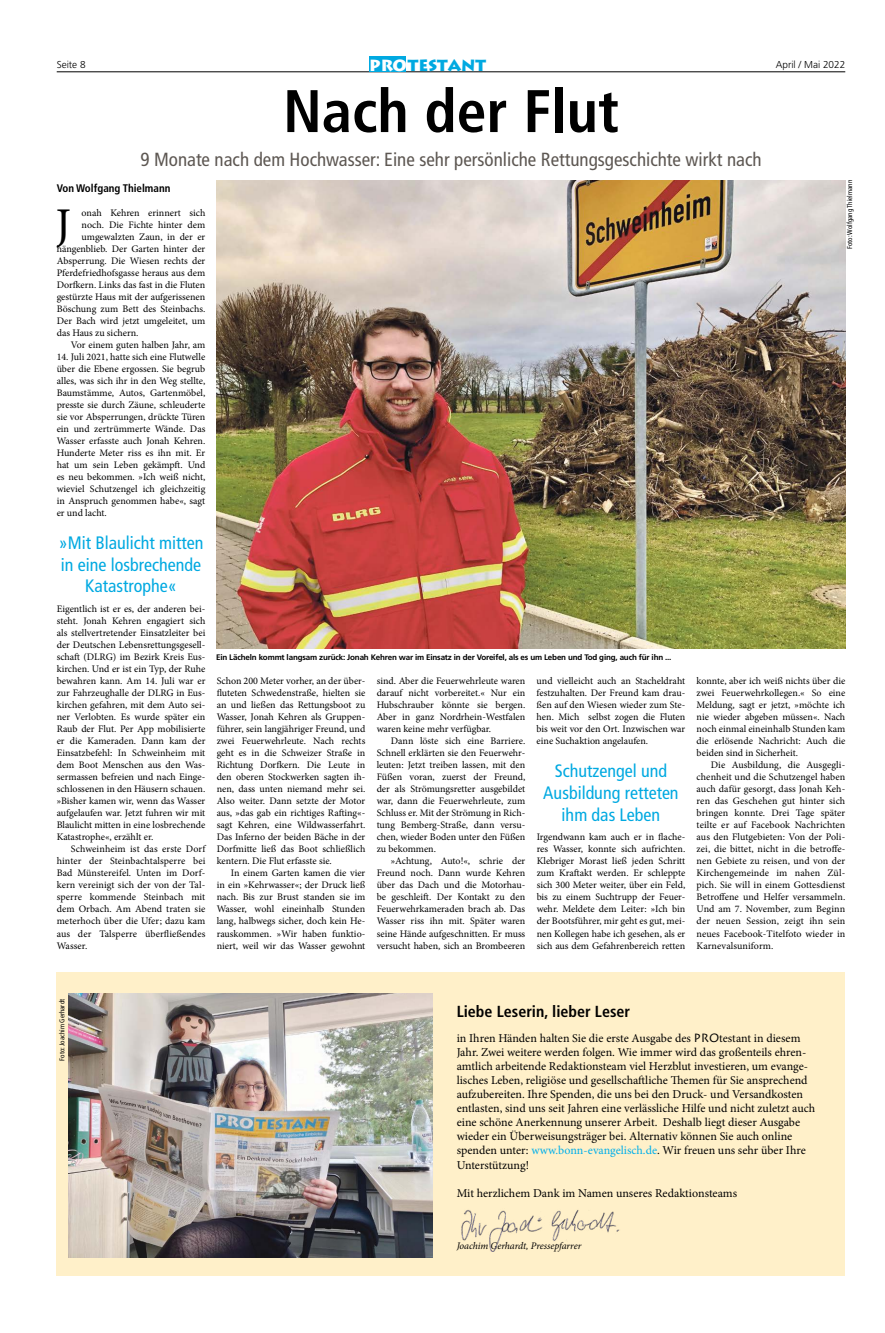
<style>
.page{position:relative;width:885px;height:1333px;background:#fff}
.page>*{position:absolute;margin:0;border:0;box-sizing:border-box;transform-origin:0 0}
.t1{font:700 condensed 60px "Frutiger LT Std";color:#000}
.t2{font:46.9px "Minion Pro";color:#000}
.t3{font:condensed 19px "Frutiger LT Std";color:#5d5752}
.t4{font:condensed 18px/21.6px "Frutiger LT Std";color:#00a9e1;text-align:center}
.t5{font:700 condensed 16px "Frutiger LT Std";color:#000}
.t6{font:900 16px "Lithos Pro";color:#00a9e1}
.t7{font:12px/14px "Minion Pro";color:#000}
.t8{font:700 condensed 11px "Frutiger LT Std";color:#000}
.t9{font:10px/12px "Minion Pro";color:#000;text-align:justify}
.t10{font:italic 10px "Minion Pro";letter-spacing:-.01em;color:#000}
.t11{font:300 10px "Frutiger LT Std";color:#000}
.t12{font:700 8px "Frutiger LT Std";letter-spacing:-.02em;color:#000}
.t13{font:condensed 7px "Frutiger LT Std";color:#000}
.s1{color:#fff}
.s2{font-family:"Lithos Pro"}
.s3{color:#00afea}
</style>
<div class="page">
<hr style="left:57px;top:72px;width:788px;height:1px;background:#000">
<div style="left:369px;top:57px;width:36px;height:15px;background:#00a9e1"></div>
<img style="left:217px;top:180px;width:628px;height:468px">
<div style="left:56px;top:972px;width:789px;height:303px;background:#fff0c9"></div>
<img style="left:69px;top:993px;width:363px;height:264px">
<img style="left:461px;top:1210px;width:159px;height:41px">
<p class="t11" style="left:57px;top:58px;width:30px">Seite 8</p>
<h3 class="t6" style="left:369px;top:55px;width:118px"><span class="s1">PRO</span>TESTANT</h3>
<p class="t11" style="left:775px;top:58px;width:71px">April / Mai 2022</p>
<h1 class="t1" style="left:283px;top:76px;width:337px">Nach der Flut</h1>
<h3 class="t3" style="left:140px;top:148px;width:622px">9 Monate nach dem Hochwasser: Eine sehr persönliche Rettungsgeschichte wirkt nach</h3>
<p class="t8" style="left:57px;top:182px;width:115px">Von Wolfgang Thielmann</p>
<h2 class="t2" style="left:55px;top:194px;width:17px">J</h2>
<p class="t9" style="left:82px;top:207px;width:125px">onah Kehren erinnert sich</p>
<p class="t9" style="left:82px;top:219px;width:125px">noch. Die Fichte hinter dem</p>
<p class="t9" style="left:82px;top:231px;width:125px">umgewalzten Zaun, in der er</p>
<p class="t9" style="left:57px;top:243px;width:150px">hängenblieb. Der Garten hinter der</p>
<p class="t9" style="left:57px;top:255px;width:150px">Absperrung. Die Wiesen rechts der</p>
<p class="t9" style="left:57px;top:267px;width:150px">Pferdefriedhofsgasse heraus aus dem</p>
<p class="t9" style="left:57px;top:279px;width:150px">Dorfkern. Links das fast in die Fluten</p>
<p class="t9" style="left:57px;top:291px;width:150px">gestürzte Haus mit der aufgerissenen</p>
<p class="t9" style="left:57px;top:303px;width:150px">Böschung zum Bett des Steinbachs.</p>
<p class="t9" style="left:57px;top:315px;width:150px">Der Bach wird jetzt umgeleitet, um</p>
<p class="t9" style="left:57px;top:327px;width:83px">das Haus zu sichern.</p>
<p class="t9" style="left:71px;top:339px;width:136px">Vor einem guten halben Jahr, am</p>
<p class="t9" style="left:57px;top:351px;width:150px">14. Juli 2021, hatte sich eine Flutwelle über die Ebene ergossen. Sie begrub alles, was sich ihr in den Weg stellte, Baumstämme, Autos, Gartenmöbel, presste sie durch Zäune, schleuderte sie vor Absperrungen, drückte Türen ein und zertrümmerte Wände. Das Wasser erfasste auch Jonah Kehren.<br>Hunderte Meter riss es ihn mit. Er hat um sein Leben gekämpft. Und es neu bekommen. »Ich weiß nicht, wieviel Schutzengel ich gleichzeitig in Anspruch genommen habe«, sagt er und lacht.</p>
<h3 class="t4" style="left:59px;top:532px;width:146px">»Mit Blaulicht mitten in eine losbrechende<br>Katastrophe«</h3>
<p class="t9" style="left:57px;top:603px;width:150px">Eigentlich ist er es, der anderen bei&shy;steht. Jonah Kehren engagiert sich als stellvertretender Einsatzleiter bei der Deutschen Lebensrettungsgesell&shy;schaft (DLRG) im Bezirk Kreis Eus&shy;kirchen. Und er ist ein Typ, der Ruhe bewahren kann. Am 14. Juli war er zur Fahrzeughalle der DLRG in Eus&shy;kirchen gefahren, mit dem Auto sei&shy;ner Verlobten. Es wurde später ein Raub der Flut. Per App mobilisierte er die Kameraden. Dann kam der Einsatzbefehl: In Schweinheim mit dem Boot Menschen aus den Was&shy;sermassen befreien und nach Einge&shy;schlossenen in den Häusern schauen. »Bisher kamen wir, wenn das Wasser aufgelaufen war. Jetzt fuhren wir mit Blaulicht mitten in eine losbrechende Katastrophe«, erzählt er.</p>
<p class="t9" style="left:57px;top:843px;width:150px;text-indent:14px">Schweinheim ist das erste Dorf hinter der Steinbachtalsperre bei Bad Münstereifel. Unten im Dorf&shy;kern vereinigt sich der von der Tal&shy;sperre kommende Steinbach mit dem Orbach. Am Abend traten sie meterhoch über die Ufer; dazu kam aus der Talsperre überfließendes Wasser.</p>
<p class="t12" style="left:216px;top:653px;width:457px">Ein Lächeln kommt langsam zurück: Jonah Kehren war im Einsatz in der Voreifel, als es um Leben und Tod ging, auch für ihn ...</p>
<p class="t9" style="left:217px;top:675px;width:150px">Schon 200 Meter vorher, an der über&shy;fluteten Schwedenstraße, hielten sie an und ließen das Rettungsboot zu Wasser, Jonah Kehren als Gruppen&shy;führer, sein langjähriger Freund, und zwei Feuerwehrleute. Nach rechts geht es in die Schweizer Straße in Richtung Dorfkern. Die Leute in den oberen Stockwerken sagten ih&shy;nen, dass unten niemand mehr sei.<br>Also weiter. Dann setzte der Motor aus, »das gab ein richtiges Rafting«- sagt Kehren, eine Wildwasserfahrt.<br>Das Inferno der beiden Bäche in der Dorfmitte ließ das Boot schließlich kentern. Die Flut erfasste sie.</p>
<p class="t9" style="left:217px;top:867px;width:150px;text-indent:14px">In einem Garten kamen die vier in ein »Kehrwasser«; der Druck ließ nach. Bis zur Brust standen sie im Wasser, wohl eineinhalb Stunden lang, halbwegs sicher, doch kein He&shy;rauskommen. »Wir haben funktio&shy;niert, weil wir das Wasser gewohnt</p>
<p class="t9" style="left:376px;top:675px;width:150px">sind. Aber die Feuerwehrleute waren darauf nicht vorbereitet.« Nur ein Hubschrauber könnte sie bergen.<br>Aber in ganz Nordrhein-Westfalen waren keine mehr verfügbar.</p>
<p class="t9" style="left:376px;top:735px;width:150px;text-indent:14px">Dann löste sich eine Barriere.<br>Schnell erklärten sie den Feuerwehr&shy;leuten: Jetzt treiben lassen, mit den Füßen voran, zuerst der Freund, der als Strömungsretter ausgebildet war, dann die Feuerwehrleute, zum Schluss er. Mit der Strömung in Rich&shy;tung Bemberg-Straße, dann versu&shy;chen, wieder Boden unter den Füßen zu bekommen.</p>
<p class="t9" style="left:376px;top:855px;width:150px;text-indent:14px">»Achtung, Auto!«, schrie der Freund noch. Dann wurde Kehren über das Dach und die Motorhau&shy;be geschleift. Der Kontakt zu den Feuerwehrkameraden brach ab. Das Wasser riss ihn mit. Später waren seine Hände aufgeschnitten. Er muss versucht haben, sich an Brombeeren</p>
<p class="t9" style="left:536px;top:675px;width:150px">und vielleicht auch an Stacheldraht festzuhalten. Der Freund kam drau&shy;ßen auf den Wiesen wieder zum Ste&shy;hen. Mich selbst zogen die Fluten bis weit vor den Ort. Inzwischen war eine Suchaktion angelaufen.</p>
<h3 class="t4" style="left:543px;top:760px;width:137px">Schutzengel und<br>Ausbildung retteten ihm das Leben</h3>
<p class="t9" style="left:536px;top:831px;width:150px">Irgendwann kam auch er in flache&shy;res Wasser, konnte sich aufrichten.<br>Klebriger Morast ließ jeden Schritt zum Kraftakt werden. Er schleppte sich 300 Meter weiter, über ein Feld, bis zu einem Suchtrupp der Feuer&shy;wehr. Meldete dem Leiter: »Ich bin der Bootsführer, mir geht es gut, mei&shy;nen Kollegen habe ich gesehen, als er sich aus dem Gefahrenbereich retten</p>
<p class="t13" style="left:845px;top:249px;width:70px;rotate:-90deg">Foto: Wolfgang Thielmann</p>
<p class="t9" style="left:696px;top:675px;width:150px">konnte, aber ich weiß nichts über die zwei Feuerwehrkollegen.« So eine Meldung, sagt er jetzt, »möchte ich nie wieder abgeben müssen«. Nach noch einmal eineinhalb Stunden kam die erlösende Nachricht: Auch die beiden sind in Sicherheit.</p>
<p class="t9" style="left:696px;top:759px;width:150px;text-indent:14px">Die Ausbildung, die Ausgegli&shy;chenheit und die Schutzengel haben auch dafür gesorgt, dass Jonah Keh&shy;ren das Geschehen gut hinter sich bringen konnte. Drei Tage später teilte er auf Facebook Nachrichten aus den Flutgebieten: Von der Poli&shy;zei, die bittet, nicht in die betroffe&shy;nen Gebiete zu reisen, und von der Kirchengemeinde im nahen Zül&shy;pich. Sie will in einem Gottesdienst Betroffene und Helfer versammeln.<br>Und am 7. November, zum Beginn der neuen Session, zeigt ihn sein neues Facebook-Titelfoto wieder in Karnevalsuniform.</p>
<p class="t13" style="left:58px;top:1060px;width:63px;rotate:-90deg">Foto: Joachim Gerhardt</p>
<h3 class="t5" style="left:456px;top:1001px;width:175px">Liebe Leserin, lieber Leser</h3>
<p class="t7" style="left:456px;top:1031px;width:360px">in Ihren Händen halten Sie die erste Ausgabe des <span class="s2">PRO</span>testant in diesem Jahr. Zwei weitere werden folgen. Wie immer wird das großenteils ehren&shy;amtlich arbeitende Redaktionsteam viel Herzblut investieren, um evange&shy;lisches Leben, religiöse und gesellschaftliche Themen für Sie ansprechend aufzubereiten. Ihre Spenden, die uns bei den Druck- und Versandkosten entlasten, sind uns seit Jahren eine verlässliche Hilfe und nicht zuletzt auch eine schöne Anerkennung unserer Arbeit. Deshalb liegt dieser Ausgabe wieder ein Überweisungsträger bei. Alternativ können Sie auch online spenden unter: <span class="s3">www.bonn-evangelisch.de</span>. Wir freuen uns sehr über Ihre Unterstützung!</p>
<p class="t7" style="left:456px;top:1185px;width:282px">Mit herzlichem Dank im Namen unseres Redaktionsteams</p>
<p class="t10" style="left:456px;top:1238px;width:126px">Joachim Gerhardt, Pressepfarrer</p>
</div>
